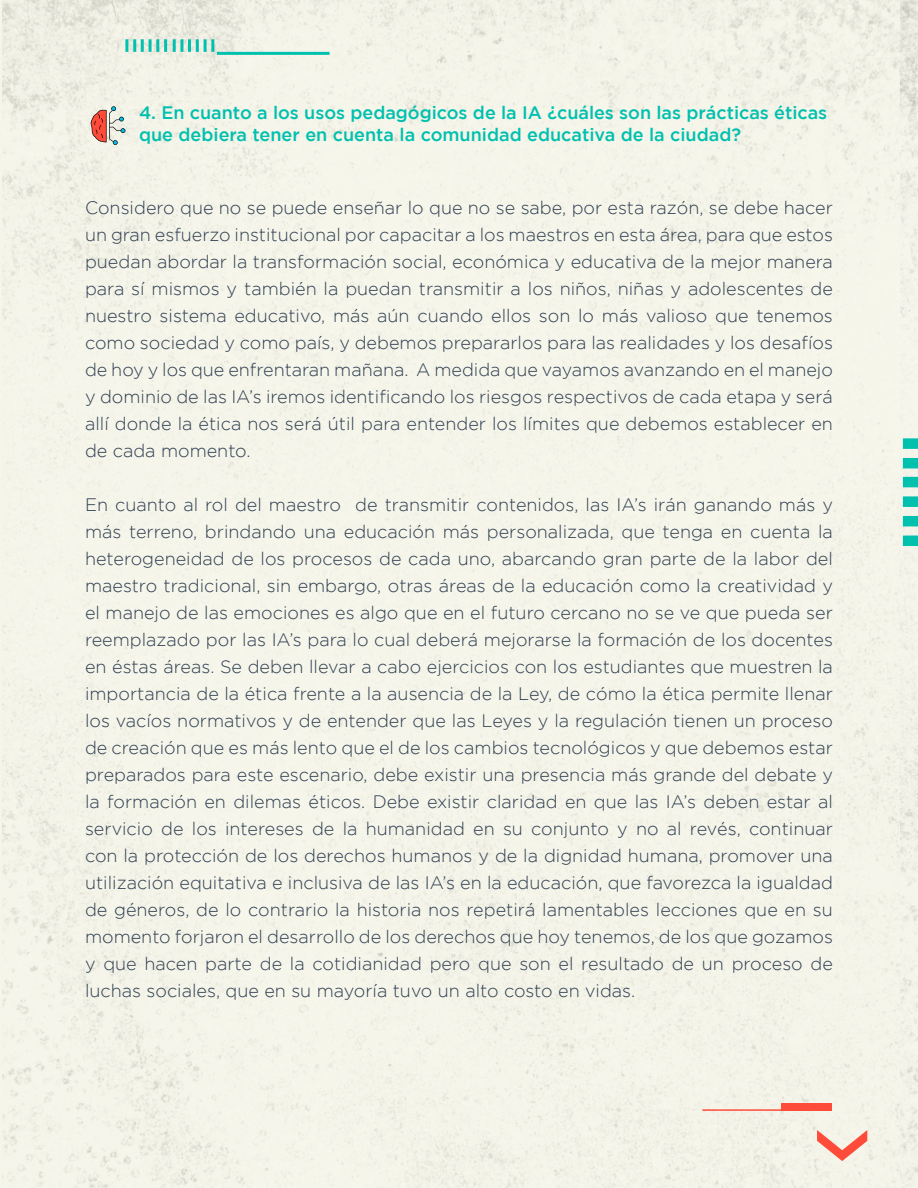
<style>
.page{position:relative;width:918px;height:1188px;background:#fff}
.page>*{position:absolute;margin:0;border:0;box-sizing:border-box;transform-origin:0 0}
.t1{font:700 72px "Aaux Next";color:#ff4b39}
.t2{font:300 18px/27px "Gotham";color:#2e3e50;text-align:justify}
.t3{font:500 18px/21.6px "Gotham";color:#00c0ae}
</style>
<div class="page">
<div style="left:2px;top:0;width:899px;height:1188px;background:#f5f5ea"></div>
<hr style="left:217px;top:52px;width:113px;height:3px;background:#00c0ae">
<svg style="left:173px;top:39px;width:41px;height:13px"></svg>
<svg style="left:125px;top:39px;width:42px;height:13px"></svg>
<hr style="left:702px;top:1109px;width:119px;height:2px;background:#ff4b39">
<div style="left:781px;top:1104px;width:50px;height:7px;background:#ff4b39"></div>
<svg style="left:90px;top:106px;width:35px;height:39px"></svg>
<img style="left:901px;top:0;width:17px;height:1188px">
<div style="left:903px;top:536px;width:15px;height:10px;background:#00c0ae"></div>
<div style="left:903px;top:516px;width:15px;height:10px;background:#00c0ae"></div>
<div style="left:903px;top:496px;width:15px;height:11px;background:#00c0ae"></div>
<div style="left:903px;top:477px;width:15px;height:10px;background:#00c0ae"></div>
<div style="left:903px;top:458px;width:15px;height:10px;background:#00c0ae"></div>
<div style="left:903px;top:438px;width:15px;height:11px;background:#00c0ae"></div>
<p class="t3" style="left:139px;top:102px;width:690px">4. En cuanto a los usos pedagógicos de la IA ¿cuáles son las prácticas éticas que debiera tener en cuenta la comunidad educativa de la ciudad?</p>
<p class="t2" style="left:85px;top:194px;width:749px">Considero que no se puede enseñar lo que no se sabe, por esta razón, se debe hacer un gran esfuerzo institucional por capacitar a los maestros en esta área, para que estos puedan abordar la transformación social, económica y educativa de la mejor manera para sí mismos y también la puedan transmitir a los niños, niñas y adolescentes de nuestro sistema educativo, más aún cuando ellos son lo más valioso que tenemos como sociedad y como país, y debemos prepararlos para las realidades y los desafíos de hoy y los que enfrentaran mañana. A medida que vayamos avanzando en el manejo y dominio de las IA’s iremos identificando los riesgos respectivos de cada etapa y será allí donde la ética nos será útil para entender los límites que debemos establecer en de cada momento.</p>
<p class="t2" style="left:85px;top:491px;width:749px">En cuanto al rol del maestro de transmitir contenidos, las IA’s irán ganando más y más terreno, brindando una educación más personalizada, que tenga en cuenta la heterogeneidad de los procesos de cada uno, abarcando gran parte de la labor del maestro tradicional, sin embargo, otras áreas de la educación como la creatividad y el manejo de las emociones es algo que en el futuro cercano no se ve que pueda ser reemplazado por las IA’s para lo cual deberá mejorarse la formación de los docentes en éstas áreas. Se deben llevar a cabo ejercicios con los estudiantes que muestren la importancia de la ética frente a la ausencia de la Ley, de cómo la ética permite llenar los vacíos normativos y de entender que las Leyes y la regulación tienen un proceso de creación que es más lento que el de los cambios tecnológicos y que debemos estar preparados para este escenario, debe existir una presencia más grande del debate y la formación en dilemas éticos. Debe existir claridad en que las IA’s deben estar al servicio de los intereses de la humanidad en su conjunto y no al revés, continuar con la protección de los derechos humanos y de la dignidad humana, promover una utilización equitativa e inclusiva de las IA’s en la educación, que favorezca la igualdad de géneros, de lo contrario la historia nos repetirá lamentables lecciones que en su momento forjaron el desarrollo de los derechos que hoy tenemos, de los que gozamos y que hacen parte de la cotidianidad pero que son el resultado de un proceso de luchas sociales, que en su mayoría tuvo un alto costo en vidas.</p>
<h1 class="t1" style="left:893px;top:1126px;width:40px;rotate:90deg">&gt;</h1>
</div>
